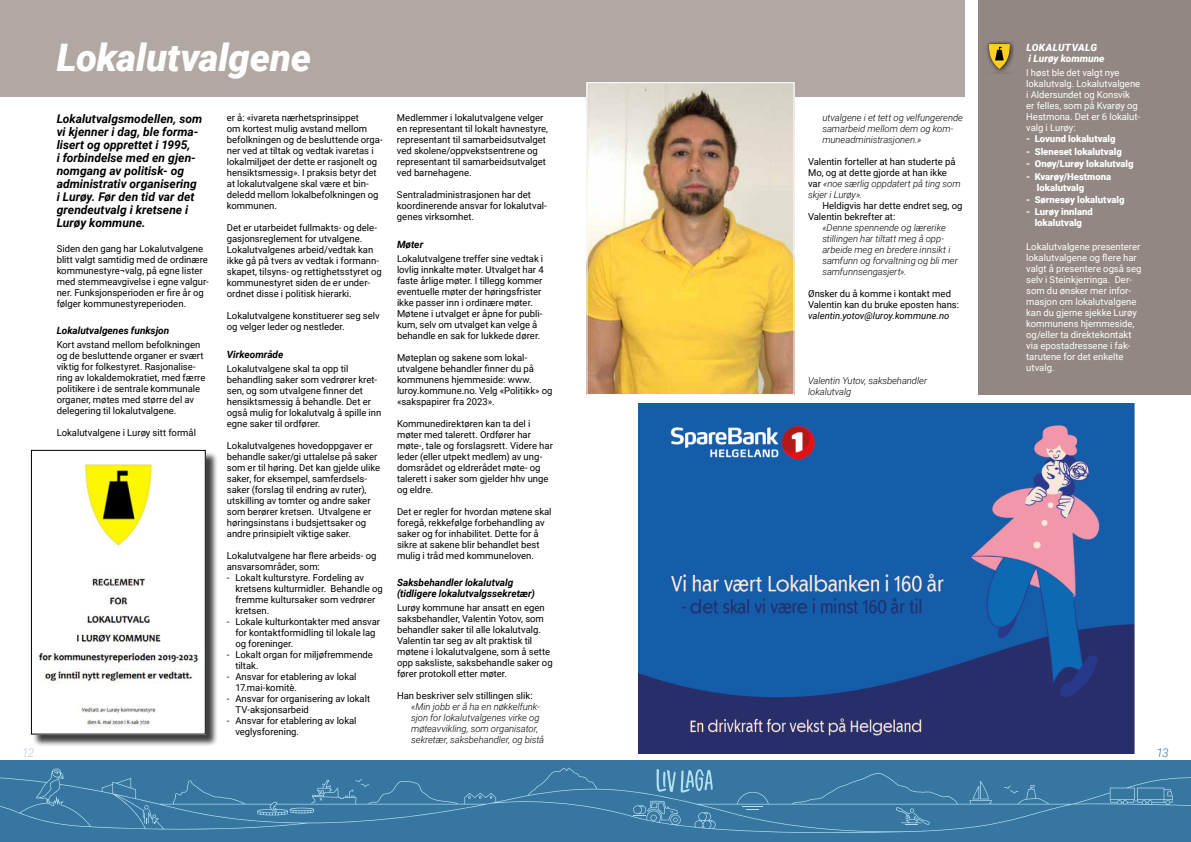
<style>
.page{position:relative;width:1191px;height:842px;background:#fff}
.page>*{position:absolute;margin:0;border:0;box-sizing:border-box;transform-origin:0 0}
.t1{font:italic 900 38px "Roboto";letter-spacing:-.005em;color:#fff}
.t2{font:italic 700 12px/13px "Roboto";color:#000}
.t3{font:italic 300 12px "Roboto";color:#bbc8db}
.t4{font:italic 300 12px "Roboto";color:#3676a1}
.t5{font:italic 700 10px/11px "Roboto";color:#000}
.t6{font:italic 900 10px/11px "Roboto";letter-spacing:.005em;color:#fff}
.t7{font:9.5px/11px "Roboto";color:#000}
.t8{font:9.5px/11px "Roboto";color:#fff}
.t9{font:italic 300 9.5px/11px "Roboto";letter-spacing:-.005em;color:#000}
.t10{font:900 9.5px/11px "Roboto";color:#fff}
.t11{font:italic 9.5px "Roboto";letter-spacing:-.005em;color:#000}
.s1{font-weight:300;font-style:italic}
</style>
<div class="page">
<div style="left:0;top:760px;width:1191px;height:82px;background:#3676a1"></div>
<svg style="left:0;top:768px;width:1191px;height:65px"></svg>
<svg style="left:656px;top:769px;width:57px;height:24px"></svg>
<div style="left:0;top:0;width:964px;height:96px;background:#b1a8a4"></div>
<img style="left:588px;top:84px;width:204px;height:309px">
<div style="left:586px;top:82px;width:208px;height:313px;border:1px solid #fff"></div>
<div style="left:33px;top:452px;width:185px;height:295px;background:#000;opacity:.75"></div>
<img style="left:33px;top:452px;width:170px;height:280px">
<div style="left:31px;top:450px;width:174px;height:284px;border:1px solid #000"></div>
<img style="left:638px;top:404px;width:496px;height:350px">
<div style="left:978px;top:0;width:213px;height:395px;background:#928782"></div>
<div style="left:984px;top:42px;width:30px;height:32px;background:#000;opacity:.75"></div>
<svg style="left:988px;top:44px;width:22px;height:25px"></svg>
<h1 class="t1" style="left:57px;top:31px;width:256px">Lokalutvalgene</h1>
<p class="t2" style="left:57px;top:112px;width:147px">Lokalutvalgsmodellen, som vi kjenner i dag, ble forma&shy;lisert og opprettet i 1995,<br>i forbindelse med en gjen&shy;nomgang av politisk- og administrativ organisering i Lurøy. Før den tid var det grendeutvalg i kretsene i<br>Lurøy kommune.</p>
<p class="t7" style="left:57px;top:242px;width:154px">Siden den gang har Lokalutvalgene blitt valgt samtidig med de ordinære kommunestyre¬valg, på egne lister med stemmeavgivelse i egne valgur&shy;ner. Funksjonsperioden er fire år og følger kommunestyreperioden.</p>
<p class="t5" style="left:57px;top:325px;width:114px">Lokalutvalgenes funksjon</p>
<p class="t7" style="left:57px;top:339px;width:150px">Kort avstand mellom befolkningen og de besluttende organer er svært viktig for folkestyret. Rasjonalise&shy;ring av lokaldemokratiet, med færre politikere i de sentrale kommunale organer, møtes med større del av delegering til lokalutvalgene.</p>
<p class="t7" style="left:57px;top:427px;width:141px">Lokalutvalgene i Lurøy sitt formål</p>
<p class="t7" style="left:227px;top:112px;width:157px">er å: «ivareta nærhetsprinsippet<br>om kortest mulig avstand mellom befolkningen og de besluttende orga&shy;ner ved at tiltak og vedtak ivaretas i lokalmiljøet der dette er rasjonelt og hensiktsmessig». I praksis betyr det at lokalutvalgene skal være et bin&shy;deledd mellom lokalbefolkningen og kommunen.</p>
<p class="t7" style="left:227px;top:222px;width:156px">Det er utarbeidet fullmakts- og dele&shy;gasjonsreglement for utvalgene.<br>Lokalutvalgenes arbeid/vedtak kan ikke gå på tvers av vedtak i formann&shy;skapet, tilsyns- og rettighetsstyret og kommunestyret siden de er under&shy;ordnet disse i politisk hierarki.</p>
<p class="t7" style="left:227px;top:310px;width:154px">Lokalutvalgene konstituerer seg selv og velger leder og nestleder.</p>
<p class="t5" style="left:227px;top:348px;width:58px">Virkeområde</p>
<p class="t7" style="left:227px;top:362px;width:156px">Lokalutvalgene skal ta opp til behandling saker som vedrører kret&shy;sen, og som utvalgene finner det hensiktsmessig å behandle. Det er også mulig for lokalutvalg å spille inn egne saker til ordfører.</p>
<p class="t7" style="left:227px;top:439px;width:155px">Lokalutvalgenes hovedoppgaver er behandle saker/gi uttalelse på saker som er til høring. Det kan gjelde ulike saker, for eksempel, samferdsels&shy;saker (forslag til endring av ruter), utskilling av tomter og andre saker som berører kretsen. Utvalgene er høringsinstans i budsjettsaker og andre prinsipielt viktige saker.</p>
<p class="t7" style="left:227px;top:549px;width:151px">Lokalutvalgene har flere arbeids- og ansvarsområder, som:</p>
<p class="t7" style="left:235px;top:571px;width:149px;text-indent:-9px">- Lokalt kulturstyre. Fordeling av kretsens kulturmidler. Behandle og fremme kultursaker som vedrører kretsen.</p>
<p class="t7" style="left:235px;top:615px;width:146px;text-indent:-9px">- Lokale kulturkontakter med ansvar for kontaktformidling til lokale lag og foreninger.</p>
<p class="t7" style="left:235px;top:648px;width:139px;text-indent:-9px">- Lokalt organ for miljøfremmende tiltak.</p>
<p class="t7" style="left:235px;top:670px;width:123px;text-indent:-9px">- Ansvar for etablering av lokal<br>17.mai-komitè.</p>
<p class="t7" style="left:235px;top:692px;width:136px;text-indent:-9px">- Ansvar for organisering av lokalt<br>TV-aksjonsarbeid</p>
<p class="t7" style="left:235px;top:714px;width:123px;text-indent:-9px">- Ansvar for etablering av lokal veglysforening.</p>
<p class="t7" style="left:397px;top:112px;width:153px">Medlemmer i lokalutvalgene velger en representant til lokalt havnestyre, representant til samarbeidsutvalget ved skolene/oppvekstsentrene og representant til samarbeidsutvalget ved barnehagene.</p>
<p class="t7" style="left:397px;top:189px;width:151px">Sentraladministrasjonen har det koordinerende ansvar for lokalutval&shy;genes virksomhet.</p>
<p class="t5" style="left:397px;top:238px;width:28px">Møter</p>
<p class="t7" style="left:397px;top:252px;width:148px">Lokalutvalgene treffer sine vedtak i lovlig innkalte møter. Utvalget har 4 faste årlige møter. I tillegg kommer eventuelle møter der høringsfrister ikke passer inn i ordinære møter.<br>Møtene i utvalget er åpne for publi&shy;kum, selv om utvalget kan velge å behandle en sak for lukkede dører.</p>
<p class="t7" style="left:397px;top:351px;width:157px">Møteplan og sakene som lokal&shy;utvalgene behandler finner du på kommunens hjemmeside: www. luroy.kommune.no. Velg «Politikk» og «sakspapirer fra 2023».</p>
<p class="t7" style="left:397px;top:417px;width:157px">Kommunedirektøren kan ta del i møter med talerett. Ordfører har møte-, tale og forslagsrett. Videre har leder (eller utpekt medlem) av ung&shy;domsrådet og eldrerådet møte- og talerett i saker som gjelder hhv unge og eldre.</p>
<p class="t7" style="left:397px;top:505px;width:156px">Det er regler for hvordan møtene skal foregå, rekkefølge forbehandling av saker og for inhabilitet. Dette for å sikre at sakene blir behandlet best mulig i tråd med kommuneloven.</p>
<p class="t5" style="left:397px;top:577px;width:139px">Saksbehandler lokalutvalg (tidligere lokalutvalgssekretær)</p>
<p class="t7" style="left:397px;top:602px;width:157px">Lurøy kommune har ansatt en egen saksbehandler, Valentin Yotov, som behandler saker til alle lokalutvalg.<br>Valentin tar seg av alt praktisk til møtene i lokalutvalgene, som å sette opp saksliste, saksbehandle saker og fører protokoll etter møter.</p>
<p class="t7" style="left:397px;top:690px;width:137px">Han beskriver selv stillingen slik:</p>
<p class="t9" style="left:411px;top:701px;width:135px">«Min jobb er å ha en nøkkelfunk&shy;sjon for lokalutvalgenes virke og møteavvikling, som organisator, sekretær, saksbehandler, og bistå</p>
<p class="t9" style="left:822px;top:112px;width:142px">utvalgene i et tett og velfungerende samarbeid mellom dem og kom&shy;muneadministrasjonen.»</p>
<p class="t7" style="left:808px;top:156px;width:154px">Valentin forteller at han studerte på<br>Mo, og at dette gjorde at han ikke var <span class="s1">«noe særlig oppdatert på ting som skjer i Lurøy».</span></p>
<p class="t7" style="left:808px;top:200px;width:156px;text-indent:14px">Heldigvis har dette endret seg, og<br>Valentin bekrefter at:</p>
<p class="t9" style="left:822px;top:222px;width:137px">«Denne spennende og lærerike stillingen har tiltatt meg å opp&shy;arbeide meg en bredere innsikt i samfunn og forvaltning og bli mer samfunnsengasjert».</p>
<p class="t7" style="left:808px;top:288px;width:152px">Ønsker du å komme i kontakt med<br>Valentin kan du bruke eposten hans:</p>
<p class="t11" style="left:808px;top:309px;width:143px">valentin.yotov@luroy.kommune.no</p>
<p class="t9" style="left:808px;top:375px;width:120px">Valentin Yutov, saksbehandler lokalutvalg</p>
<p class="t6" style="left:1026px;top:42px;width:80px">LOKALUTVALG<br>i Lurøy kommune</p>
<p class="t8" style="left:1026px;top:67px;width:116px">I høst ble det valgt nye lokalutvalg. Lokalutvalgene i Aldersundet og Konsvik er felles, som på Kvarøy og<br>Hestmona. Det er 6 lokalut&shy;valg i Lurøy:</p>
<p class="t10" style="left:1026px;top:133px;width:91px">- Lovund lokalutvalg</p>
<p class="t10" style="left:1026px;top:145px;width:97px">- Sleneset lokalutvalg</p>
<p class="t10" style="left:1026px;top:158px;width:109px">- Onøy/Lurøy lokalutvalg</p>
<p class="t10" style="left:1037px;top:170px;width:76px;text-indent:-11px">- Kvarøy/Hestmona lokalutvalg</p>
<p class="t10" style="left:1026px;top:194px;width:100px">- Sørnesøy lokalutvalg</p>
<p class="t10" style="left:1026px;top:206px;width:68px;text-align:center">- Lurøy innland lokalutvalg</p>
<p class="t8" style="left:1026px;top:241px;width:117px">Lokalutvalgene presenterer lokalutvalgene og flere har valgt å presentere også seg selv i Steinkjerringa. Der&shy;som du ønsker mer infor&shy;masjon om lokalutvalgene kan du gjerne sjekke Lurøy kommunens hjemmeside, og/eller ta direktekontakt via epostadressene i fak&shy;tarutene for det enkelte utvalg.</p>
<p class="t3" style="left:22px;top:744px;width:14px">12</p>
<p class="t4" style="left:1156px;top:744px;width:14px">13</p>
</div>
